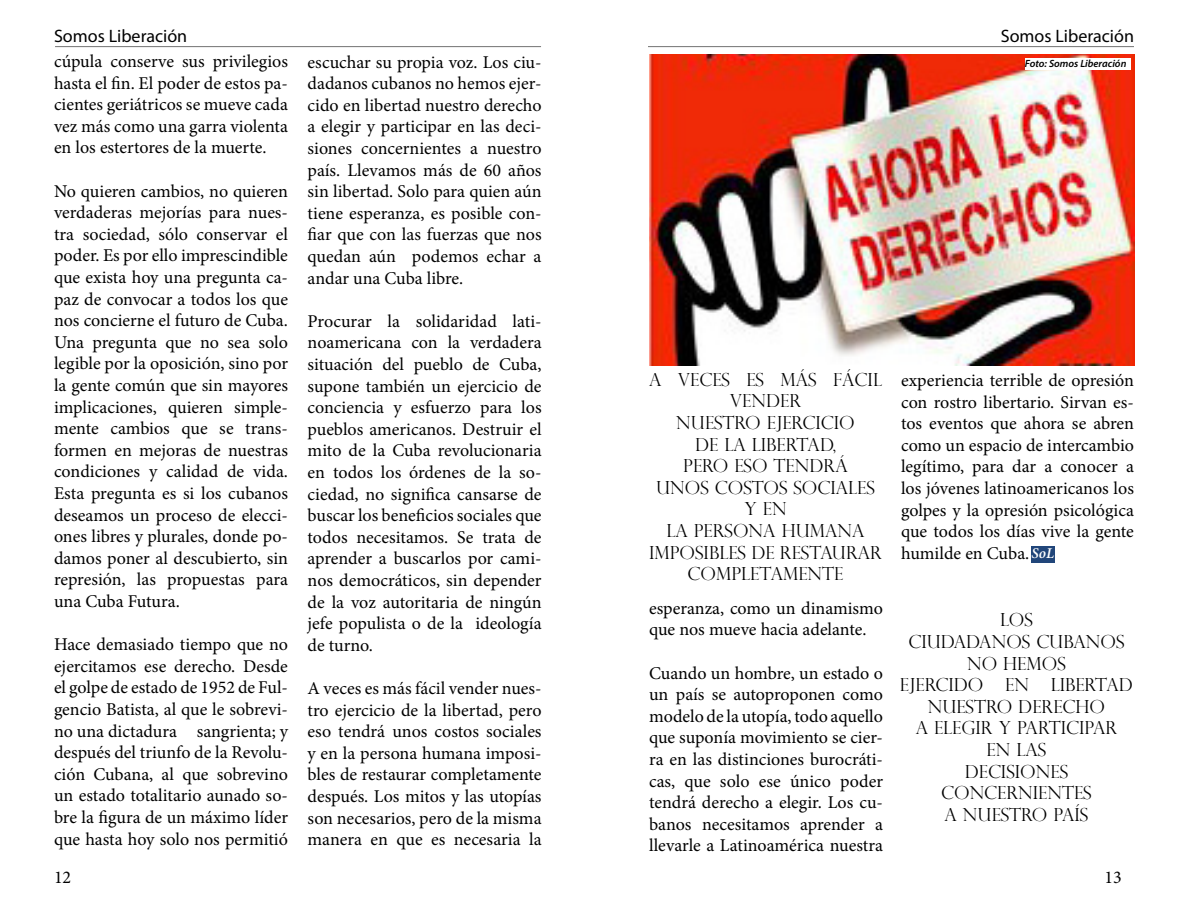
<style>
.page{position:relative;width:1188px;height:918px;background:#fff}
.page>*{position:absolute;margin:0;border:0;box-sizing:border-box;transform-origin:0 0}
.t1{font:18px/21.6px "Minion Pro";color:#000;text-align:justify}
.t2{font:300 18px/21.6px "Perpetua Titling";color:#000;text-align:center}
.t3{font:18px "Myriad Pro";color:#000}
.t4{font:italic 600 15px "Minion Pro";color:#fff}
.t5{font:italic 600 10.5px "Myriad Pro";color:#000}
</style>
<div class="page">
<hr style="left:55px;top:46px;width:486px;height:1px;background:#000">
<hr style="left:648px;top:46px;width:486px;height:1px;background:#000">
<img style="left:649px;top:55px;width:485px;height:311px">
<div style="left:1031px;top:547px;width:24px;height:16px;background:#21467a"></div>
<div style="left:1025px;top:59px;width:106px;height:11px;background:#fff"></div>
<p class="t3" style="left:54px;top:25px;width:135px">Somos Liberación</p>
<p class="t1" style="left:54px;top:51px;width:236px">cúpula conserve sus privilegios hasta el fin. El poder de estos pa&shy;cientes geriátricos se mueve cada vez más como una garra violenta en los estertores de la muerte.</p>
<p class="t1" style="left:54px;top:180px;width:236px">No quieren cambios, no quieren verdaderas mejorías para nues&shy;tra sociedad, sólo conservar el poder. Es por ello imprescindible que exista hoy una pregunta ca&shy;paz de convocar a todos los que nos concierne el futuro de Cuba.<br>Una pregunta que no sea solo legible por la oposición, sino por la gente común que sin mayores implicaciones, quieren simple&shy;mente cambios que se trans&shy;formen en mejoras de nuestras condiciones y calidad de vida.<br>Esta pregunta es si los cubanos deseamos un proceso de elecci&shy;ones libres y plurales, donde po&shy;damos poner al descubierto, sin represión, las propuestas para una Cuba Futura.</p>
<p class="t1" style="left:54px;top:634px;width:236px">Hace demasiado tiempo que no ejercitamos ese derecho. Desde el golpe de estado de 1952 de Ful&shy;gencio Batista, al que le sobrevi&shy;no una dictadura sangrienta; y después del triunfo de la Revolu&shy;ción Cubana, al que sobrevino un estado totalitario aunado so&shy;bre la figura de un máximo líder que hasta hoy solo nos permitió</p>
<p class="t1" style="left:308px;top:51px;width:236px">escuchar su propia voz. Los ciu&shy;dadanos cubanos no hemos ejer&shy;cido en libertad nuestro derecho a elegir y participar en las deci&shy;siones concernientes a nuestro país. Llevamos más de 60 años sin libertad. Solo para quien aún tiene esperanza, es posible con&shy;fiar que con las fuerzas que nos quedan aún podemos echar a andar una Cuba libre.</p>
<p class="t1" style="left:308px;top:310px;width:236px">Procurar la solidaridad lati&shy;noamericana con la verdadera situación del pueblo de Cuba, supone también un ejercicio de conciencia y esfuerzo para los pueblos americanos. Destruir el mito de la Cuba revolucionaria en todos los órdenes de la so&shy;ciedad, no significa cansarse de buscar los beneficios sociales que todos necesitamos. Se trata de aprender a buscarlos por cami&shy;nos democráticos, sin depender de la voz autoritaria de ningún jefe populista o de la ideología de turno.</p>
<p class="t1" style="left:308px;top:678px;width:236px">A veces es más fácil vender nues&shy;tro ejercicio de la libertad, pero eso tendrá unos costos sociales y en la persona humana imposi&shy;bles de restaurar completamente después. Los mitos y las utopías son necesarios, pero de la misma manera en que es necesaria la</p>
<p class="t3" style="left:1001px;top:25px;width:135px">Somos Liberación</p>
<p class="t5" style="left:1025px;top:57px;width:103px">Foto: Somos Liberación</p>
<p class="t2" style="left:649px;top:368px;width:234px">A VECES ES MÁS FÁCIL<br>VENDER<br>NUESTRO EJERCICIO<br>DE LA LIBERTAD,<br>PERO ESO TENDRÁ<br>UNOS COSTOS SOCIALES<br>Y EN<br>LA PERSONA HUMANA<br>IMPOSIBLES DE RESTAURAR<br>COMPLETAMENTE</p>
<p class="t1" style="left:649px;top:597px;width:236px">esperanza, como un dinamismo que nos mueve hacia adelante.</p>
<p class="t1" style="left:649px;top:662px;width:236px">Cuando un hombre, un estado o un país se autoproponen como modelo de la utopía, todo aquello que suponía movimiento se cier&shy;ra en las distinciones burocráti&shy;cas, que solo ese único poder tendrá derecho a elegir. Los cu&shy;banos necesitamos aprender a llevarle a Latinoamérica nuestra</p>
<p class="t1" style="left:901px;top:369px;width:234px">experiencia terrible de opresión con rostro libertario. Sirvan es&shy;tos eventos que ahora se abren como un espacio de intercambio legítimo, para dar a conocer a los jóvenes latinoamericanos los golpes y la opresión psicológica que todos los días vive la gente humilde en Cuba.</p>
<p class="t4" style="left:1031px;top:542px;width:24px">SoL</p>
<p class="t2" style="left:900px;top:609px;width:234px">LOS<br>CIUDADANOS CUBANOS<br>NO HEMOS<br>EJERCIDO EN LIBERTAD<br>NUESTRO DERECHO<br>A ELEGIR Y PARTICIPAR<br>EN LAS<br>DECISIONES<br>CONCERNIENTES<br>A NUESTRO PAÍS</p>
<p class="t1" style="left:54px;top:867px;width:19px">12</p>
<p class="t1" style="left:1105px;top:866px;width:19px">13</p>
</div>
